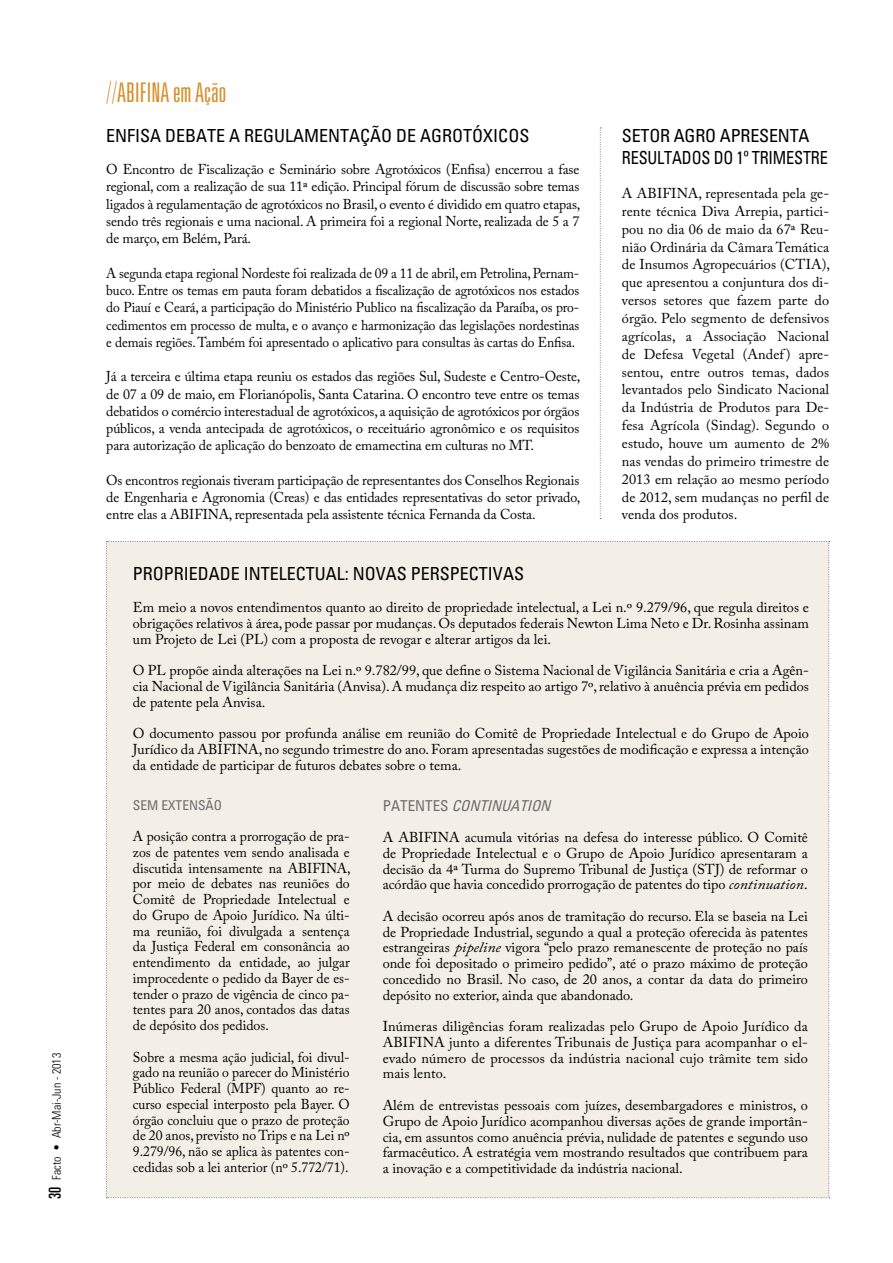
<style>
.page{position:relative;width:893px;height:1263px;background:#fff}
.page>*{position:absolute;margin:0;border:0;box-sizing:border-box;transform-origin:0 0}
.t1{font:300 ultra-condensed 27px "Univers";color:#d88d2a}
.t2{font:condensed 18px "Univers";color:#000}
.t3{font:condensed 18px "Univers";color:#000;scale:.9 1}
.t4{font:italic condensed 15px "Univers";color:#6d6e71}
.t5{font:14.25px/15.8px "Adobe Caslon Pro";color:#000;text-align:justify}
.t6{font:14.25px/17.2px "Adobe Caslon Pro";color:#000;text-align:justify;scale:.95 1}
.t7{font:14.25px/15.8px "Adobe Caslon Pro";color:#000;text-align:justify;scale:.96 1}
.t8{font:condensed 13.5px "Univers";color:#6d6e71}
.t9{font:300 condensed 12px "Univers";color:#000}
.s1{font-weight:400;font-stretch:ultra-condensed;font-size:16.5px}
.s2{font-weight:100}
.s3{font-style:normal}
.s4{font-style:italic}
</style>
<div class="page">
<div style="left:106px;top:541px;width:724px;height:657px;background:#f3eee6"></div>
<svg style="left:600px;top:128px;width:1px;height:391px"></svg>
<p class="t9" style="left:50px;top:1199px;width:148px;rotate:-90deg"><span class="s1">30</span> Facto • Abr-Mai-Jun - 2013</p>
<h1 class="t1" style="left:106px;top:79px;width:121px"><span class="s2">//</span>ABIFINA em Ação</h1>
<p class="t2" style="left:106px;top:124px;width:19px">ENFISA</p>
<p class="t2" style="left:165px;top:124px;width:11px">DEBATE</p>
<p class="t2" style="left:229px;top:124px;width:68px">AREGULAMENTA</p>
<p class="t2" style="left:360px;top:124px;width:72px">ÇÃO DE AGROT</p>
<p class="t2" style="left:472px;top:124px;width:31px">ÓXICOS</p>
<p class="t5" style="left:106px;top:161px;width:476px;line-height:17.2px">O Encontro de Fiscalização e Seminário sobre Agrotóxicos (Enfisa) encerrou a fase regional, com a realização de sua 11ª edição. Principal fórum de discussão sobre temas ligados à regulamentação de agrotóxicos no Brasil, o evento é dividido em quatro etapas, sendo três regionais e uma nacional. A primeira foi a regional Norte, realizada de 5 a 7 de março, em Belém, Pará.</p>
<p class="t6" style="left:106px;top:264px;width:499px">A segunda etapa regional Nordeste foi realizada de 09 a 11 de abril, em Petrolina, Pernam&shy;buco. Entre os temas em pauta foram debatidos a fiscalização de agrotóxicos nos estados do Piauí e Ceará, a participação do Ministério Publico na fiscalização da Paraíba, os pro&shy;cedimentos em processo de multa, e o avanço e harmonização das legislações nordestinas e demais regiões. Também foi apresentado o aplicativo para consultas às cartas do Enfisa.</p>
<p class="t5" style="left:106px;top:368px;width:475px;line-height:17.2px">Já a terceira e última etapa reuniu os estados das regiões Sul, Sudeste e Centro-Oeste, de 07 a 09 de maio, em Florianópolis, Santa Catarina. O encontro teve entre os temas debatidos o comércio interestadual de agrotóxicos, a aquisição de agrotóxicos por órgãos públicos, a venda antecipada de agrotóxicos, o receituário agronômico e os requisitos para autorização de aplicação do benzoato de emamectina em culturas no MT.</p>
<p class="t5" style="left:106px;top:471px;width:476px;line-height:17.2px">Os encontros regionais tiveram participação de representantes dos Conselhos Regionais de Engenharia e Agronomia (Creas) e das entidades representativas do setor privado, entre elas a ABIFINA, representada pela assistente técnica Fernanda da Costa.</p>
<p class="t2" style="left:622px;top:124px;width:11px">SETOR</p>
<p class="t2" style="left:674px;top:124px;width:12px">AGRO</p>
<p class="t2" style="left:720px;top:124px;width:11px">APRESENTA</p>
<p class="t3" style="left:622px;top:146px;width:50px">RESULTADOS</p>
<p class="t3" style="left:714px;top:146px;width:53px">DO 1º TRIMESTRE</p>
<p class="t5" style="left:622px;top:184px;width:210px;line-height:17.9px">A ABIFINA, representada pela ge&shy;rente técnica Diva Arrepia, partici&shy;pou no dia 06 de maio da 67ª Reu&shy;nião Ordinária da Câmara Temática de Insumos Agropecuários (CTIA), que apresentou a conjuntura dos di&shy;versos setores que fazem parte do órgão. Pelo segmento de defensivos agrícolas, a Associação Nacional de Defesa Vegetal (Andef ) apre&shy;sentou, entre outros temas, dados levantados pelo Sindicato Nacional da Indústria de Produtos para De&shy;fesa Agrícola (Sindag). Segundo o estudo, houve um aumento de 2% nas vendas do primeiro trimestre de 2013 em relação ao mesmo período de 2012, sem mudanças no perfil de venda dos produtos.</p>
<p class="t2" style="left:133px;top:562px;width:21px">PROPRIEDADE</p>
<p class="t2" style="left:244px;top:562px;width:16px">INTELECT</p>
<p class="t2" style="left:315px;top:562px;width:50px">UAL: NOVAS</p>
<p class="t2" style="left:411px;top:562px;width:11px">PERSPECTIVAS</p>
<p class="t5" style="left:133px;top:599px;width:678px">Em meio a novos entendimentos quanto ao direito de propriedade intelectual, a Lei n.º 9.279/96, que regula direitos e obrigações relativos à área, pode passar por mudanças. Os deputados federais Newton Lima Neto e Dr. Rosinha assinam um Projeto de Lei (PL) com a proposta de revogar e alterar artigos da lei.</p>
<p class="t5" style="left:133px;top:662px;width:678px">O PL propõe ainda alterações na Lei n.º 9.782/99, que define o Sistema Nacional de Vigilância Sanitária e cria a Agên&shy;cia Nacional de Vigilância Sanitária (Anvisa). A mudança diz respeito ao artigo 7º, relativo à anuência prévia em pedidos de patente pela Anvisa.</p>
<p class="t5" style="left:133px;top:725px;width:678px">O documento passou por profunda análise em reunião do Comitê de Propriedade Intelectual e do Grupo de Apoio Jurídico da ABIFINA, no segundo trimestre do ano. Foram apresentadas sugestões de modificação e expressa a intenção da entidade de participar de futuros debates sobre o tema.</p>
<p class="t8" style="left:133px;top:797px;width:9px">SEM</p>
<p class="t8" style="left:161px;top:797px;width:23px">EXTENS</p>
<p class="t8" style="left:206px;top:797px;width:16px">ÃO</p>
<p class="t5" style="left:133px;top:828px;width:219px">A posição contra a prorrogação de pra&shy;zos de patentes vem sendo analisada e discutida intensamente na ABIFINA, por meio de debates nas reuniões do Comitê de Propriedade Intelectual e do Grupo de Apoio Jurídico. Na últi&shy;ma reunião, foi divulgada a sentença da Justiça Federal em consonância ao entendimento da entidade, ao julgar improcedente o pedido da Bayer de es&shy;tender o prazo de vigência de cinco pa&shy;tentes para 20 anos, contados das datas de depósito dos pedidos.</p>
<p class="t7" style="left:133px;top:1049px;width:227px">Sobre a mesma ação judicial, foi divul&shy;gado na reunião o parecer do Ministério Público Federal (MPF) quanto ao re&shy;curso especial interposto pela Bayer. O órgão concluiu que o prazo de proteção de 20 anos, previsto no Trips e na Lei nº 9.279/96, não se aplica às patentes con&shy;cedidas sob a lei anterior (nº 5.772/71).</p>
<p class="t4" style="left:383px;top:797px;width:174px"><span class="s3">P A T E N T E S</span> CONTINUATION</p>
<p class="t5" style="left:383px;top:829px;width:427px">A ABIFINA acumula vitórias na defesa do interesse público. O Comitê de Propriedade Intelectual e o Grupo de Apoio Jurídico apresentaram a decisão da 4ª Turma do Supremo Tribunal de Justiça (STJ) de reformar o acórdão que havia concedido prorrogação de patentes do tipo <span class="s4">continuation</span>.</p>
<p class="t5" style="left:383px;top:908px;width:427px">A decisão ocorreu após anos de tramitação do recurso. Ela se baseia na Lei de Propriedade Industrial, segundo a qual a proteção oferecida às patentes estrangeiras <span class="s4">pipeline</span> vigora “pelo prazo remanescente de proteção no país onde foi depositado o primeiro pedido”, até o prazo máximo de proteção concedido no Brasil. No caso, de 20 anos, a contar da data do primeiro depósito no exterior, ainda que abandonado.</p>
<p class="t5" style="left:383px;top:1018px;width:427px">Inúmeras diligências foram realizadas pelo Grupo de Apoio Jurídico da ABIFINA junto a diferentes Tribunais de Justiça para acompanhar o el&shy;evado número de processos da indústria nacional cujo trâmite tem sido mais lento.</p>
<p class="t5" style="left:383px;top:1097px;width:427px">Além de entrevistas pessoais com juízes, desembargadores e ministros, o Grupo de Apoio Jurídico acompanhou diversas ações de grande importân&shy;cia, em assuntos como anuência prévia, nulidade de patentes e segundo uso farmacêutico. A estratégia vem mostrando resultados que contribuem para a inovação e a competitividade da indústria nacional.</p>
</div>
